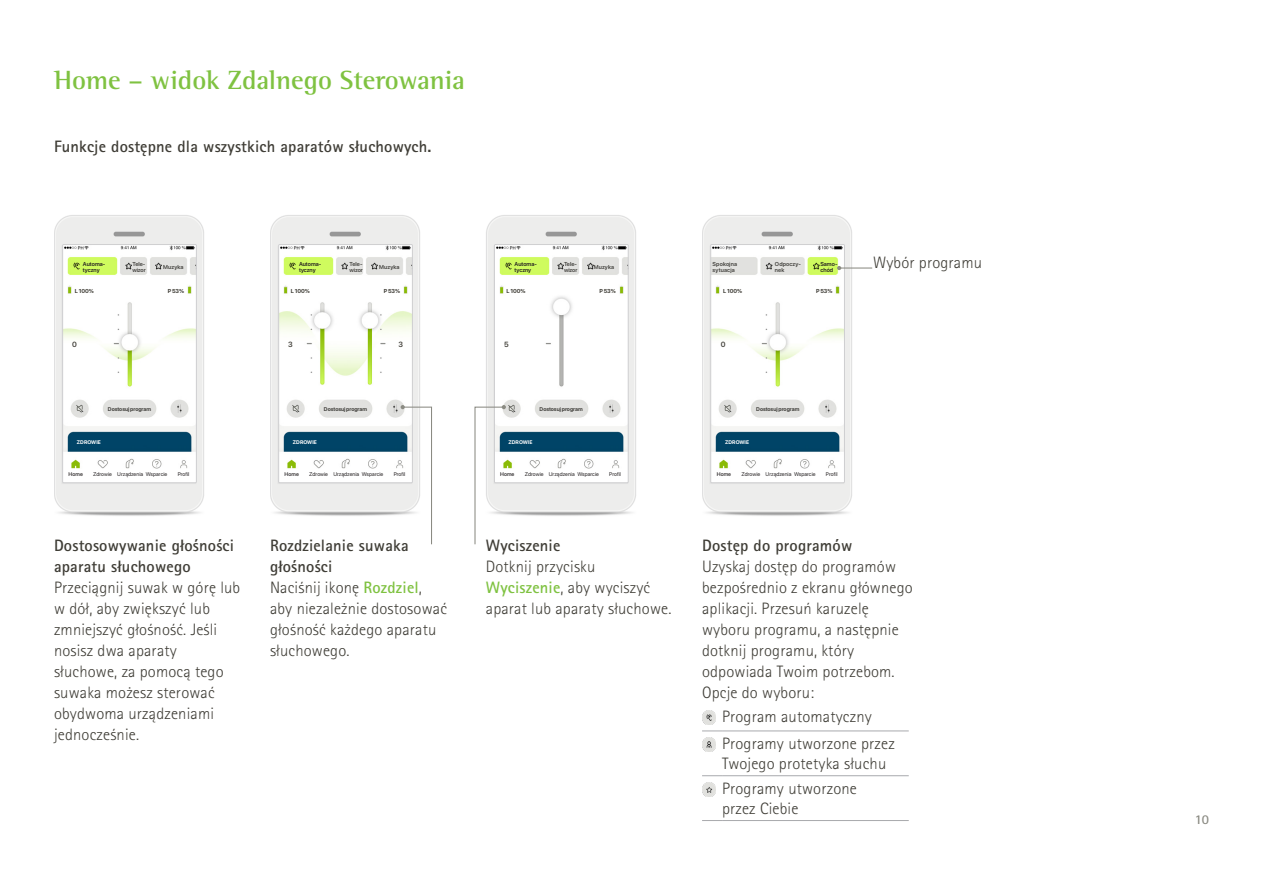
<style>
.page{position:relative;width:1263px;height:893px;background:#fff}
.page>*{position:absolute;margin:0;border:0;box-sizing:border-box;transform-origin:0 0}
.t1{font:700 27px "Rotis Semi Serif Pro";color:#7fc241}
.PHO_Bodycopy_11pt_Bl{font:300 16.5px/21px "Rotis Sans Serif Pro";letter-spacing:.01em;color:#3f3d36}
.PHO_Subtitle2_11pt_B{font:300 16.5px/21px "Rotis Sans Serif Pro";letter-spacing:.01em;color:#3f3d36}
.PHO_Subtitle2_11pt_B-2{font:700 16.5px/21px "Rotis Sans Serif Pro";letter-spacing:.01em;color:#3f3d36}
.t2{font:700 13.5px "Rotis Sans Serif Pro";color:#8b8b83}
.t3{font:600 7.5px "SF Pro Display";color:#3f3d36}
.t4{font:600 5.7px/6px "SF Pro Display";letter-spacing:.01em;color:#403f3b}
.t5{font:600 5.7px/6px "SF Pro Display";color:#231f20}
.t6{font:700 5.7px "SF Pro Display";letter-spacing:-.02em;color:#3f3d36}
.t7{font:5.4px "SF Pro Display";letter-spacing:.01em;color:#231f20}
.t8{font:700 5.4px "SF Pro Display";letter-spacing:-.005em;color:#403f3b}
.t9{font:500 5.4px "SF Pro Display";letter-spacing:.015em;color:#231f20}
.t10{font:700 5.25px "SF Pro Display";letter-spacing:.005em;color:#fff}
.s1{font-weight:700;color:#7fc241}
</style>
<div class="page">
<img style="left:54px;top:215px;width:150px;height:301px">
<img style="left:702px;top:215px;width:150px;height:301px">
<img style="left:270px;top:215px;width:150px;height:301px">
<img style="left:486px;top:215px;width:150px;height:301px">
<img style="left:64px;top:246px;width:131px;height:235px">
<div style="left:62px;top:244px;width:135px;height:239px;border:1px solid #cfcfd1"></div>
<img style="left:712px;top:246px;width:131px;height:235px">
<div style="left:710px;top:244px;width:135px;height:239px;border:1px solid #cfcfd1"></div>
<img style="left:280px;top:246px;width:131px;height:235px">
<div style="left:278px;top:244px;width:135px;height:239px;border:1px solid #cfcfd1"></div>
<img style="left:496px;top:246px;width:130px;height:235px">
<div style="left:494px;top:244px;width:134px;height:239px;border:1px solid #cfcfd1"></div>
<svg style="left:702px;top:731px;width:20px;height:1px"></svg>
<hr style="left:722px;top:731px;width:187px;height:1px;background:#a8a9ad">
<svg style="left:702px;top:775px;width:20px;height:1px"></svg>
<hr style="left:722px;top:775px;width:187px;height:1px;background:#a8a9ad">
<svg style="left:702px;top:820px;width:20px;height:1px"></svg>
<hr style="left:722px;top:820px;width:187px;height:1px;background:#a8a9ad">
<img style="left:702px;top:711px;width:14px;height:13px">
<img style="left:702px;top:738px;width:14px;height:13px">
<img style="left:702px;top:782px;width:14px;height:14px">
<svg style="left:474px;top:405px;width:32px;height:140px"></svg>
<svg style="left:401px;top:405px;width:31px;height:140px"></svg>
<hr style="left:839px;top:267px;width:33px;height:2px;background:#8b8b83">
<svg style="left:837px;top:266px;width:4px;height:4px"></svg>
<p class="t1" style="left:54px;top:63px;width:412px">Home – widok Zdalnego Sterowania</p>
<p class="PHO_Subtitle2_11pt_B-2" style="left:54px;top:136px;width:379px">Funkcje dostępne dla wszystkich aparatów słuchowych.</p>
<p class="t4" style="left:132px;top:261px;width:15px">Tele&shy;wizor</p>
<p class="t4" style="left:349px;top:261px;width:15px">Tele&shy;wizor</p>
<p class="t4" style="left:564px;top:261px;width:15px">Tele&shy;wizor</p>
<p class="t4" style="left:713px;top:261px;width:26px">Spokojna sytuacja</p>
<p class="t5" style="left:83px;top:261px;width:24px">Automa&shy;tyczny</p>
<p class="t5" style="left:299px;top:261px;width:24px">Automa&shy;tyczny</p>
<p class="t5" style="left:515px;top:261px;width:24px">Automa&shy;tyczny</p>
<p class="t5" style="left:820px;top:261px;width:19px">Samo&shy;chód</p>
<p class="t4" style="left:163px;top:264px;width:22px">Muzyka</p>
<p class="t4" style="left:379px;top:264px;width:22px">Muzyka</p>
<p class="t4" style="left:594px;top:264px;width:22px">Muzyka</p>
<p class="t4" style="left:775px;top:261px;width:28px">Odpoczy&shy;nek</p>
<p class="t6" style="left:168px;top:288px;width:18px">P 53%</p>
<p class="t6" style="left:384px;top:288px;width:18px">P 53%</p>
<p class="t6" style="left:599px;top:288px;width:18px">P 53%</p>
<p class="t6" style="left:816px;top:288px;width:18px">P 53%</p>
<p class="t6" style="left:75px;top:288px;width:20px">L 100%</p>
<p class="t6" style="left:291px;top:288px;width:20px">L 100%</p>
<p class="t6" style="left:506px;top:288px;width:20px">L 100%</p>
<p class="t6" style="left:723px;top:288px;width:20px">L 100%</p>
<p class="t3" style="left:72px;top:340px;width:6px">0</p>
<p class="t3" style="left:288px;top:340px;width:6px">3</p>
<p class="t3" style="left:398px;top:340px;width:6px">3</p>
<p class="t3" style="left:504px;top:340px;width:6px">5</p>
<p class="t3" style="left:721px;top:340px;width:6px">0</p>
<p class="t8" style="left:108px;top:405px;width:45px">Dostosuj program</p>
<p class="t8" style="left:324px;top:405px;width:45px">Dostosuj program</p>
<p class="t8" style="left:540px;top:405px;width:45px">Dostosuj program</p>
<p class="t8" style="left:756px;top:405px;width:45px">Dostosuj program</p>
<p class="t10" style="left:77px;top:439px;width:25px">ZDROWIE</p>
<p class="t10" style="left:293px;top:439px;width:25px">ZDROWIE</p>
<p class="t10" style="left:509px;top:439px;width:25px">ZDROWIE</p>
<p class="t10" style="left:725px;top:439px;width:25px">ZDROWIE</p>
<p class="t9" style="left:69px;top:471px;width:16px">Home</p>
<p class="t7" style="left:93px;top:471px;width:20px">Zdrowie</p>
<p class="t7" style="left:117px;top:471px;width:27px">Urządzenia</p>
<p class="t7" style="left:146px;top:471px;width:23px">Wsparcie</p>
<p class="t7" style="left:178px;top:471px;width:13px">Profil</p>
<p class="t9" style="left:285px;top:471px;width:16px">Home</p>
<p class="t7" style="left:309px;top:471px;width:20px">Zdrowie</p>
<p class="t7" style="left:333px;top:471px;width:27px">Urządzenia</p>
<p class="t7" style="left:362px;top:471px;width:23px">Wsparcie</p>
<p class="t7" style="left:394px;top:471px;width:13px">Profil</p>
<p class="t9" style="left:500px;top:471px;width:16px">Home</p>
<p class="t7" style="left:525px;top:471px;width:20px">Zdrowie</p>
<p class="t7" style="left:549px;top:471px;width:27px">Urządzenia</p>
<p class="t7" style="left:577px;top:471px;width:23px">Wsparcie</p>
<p class="t7" style="left:609px;top:471px;width:13px">Profil</p>
<p class="t9" style="left:717px;top:471px;width:16px">Home</p>
<p class="t7" style="left:741px;top:471px;width:20px">Zdrowie</p>
<p class="t7" style="left:765px;top:471px;width:27px">Urządzenia</p>
<p class="t7" style="left:794px;top:471px;width:23px">Wsparcie</p>
<p class="t7" style="left:826px;top:471px;width:13px">Profil</p>
<p class="PHO_Bodycopy_11pt_Bl" style="left:873px;top:252px;width:111px">Wybór programu</p>
<p class="PHO_Subtitle2_11pt_B-2" style="left:54px;top:535px;width:182px">Dostosowywanie głośności aparatu słuchowego</p>
<p class="PHO_Bodycopy_11pt_Bl" style="left:54px;top:577px;width:188px">Przeciągnij suwak w górę lub w dół, aby zwiększyć lub zmniejszyć głośność. Jeśli nosisz dwa aparaty słuchowe, za pomocą tego suwaka możesz sterować obydwoma urządzeniami jednocześnie.</p>
<p class="PHO_Subtitle2_11pt_B-2" style="left:270px;top:535px;width:140px">Rozdzielanie suwaka głośności</p>
<p class="PHO_Bodycopy_11pt_Bl" style="left:270px;top:577px;width:179px">Naciśnij ikonę <span class="s1">Rozdziel</span>, aby niezależnie dostosować głośność każdego aparatu słuchowego.</p>
<p class="PHO_Subtitle2_11pt_B-2" style="left:486px;top:535px;width:76px">Wyciszenie</p>
<p class="PHO_Bodycopy_11pt_Bl" style="left:486px;top:556px;width:187px">Dotknij przycisku<br><span class="s1">Wyciszenie</span>, aby wyciszyć aparat lub aparaty słuchowe.</p>
<p class="PHO_Subtitle2_11pt_B-2" style="left:702px;top:535px;width:152px">Dostęp do programów</p>
<p class="PHO_Subtitle2_11pt_B" style="left:702px;top:556px;width:212px">Uzyskaj dostęp do programów bezpośrednio z ekranu głównego aplikacji. Przesuń karuzelę wyboru programu, a następnie dotknij programu, który odpowiada Twoim potrzebom.</p>
<p class="PHO_Subtitle2_11pt_B" style="left:702px;top:682px;width:114px">Opcje do wyboru:</p>
<p class="PHO_Bodycopy_11pt_Bl" style="left:722px;top:706px;width:151px">Program automatyczny</p>
<p class="PHO_Bodycopy_11pt_Bl" style="left:722px;top:734px;width:174px;line-height:19.8px">Programy utworzone przez<br>Twojego protetyka słuchu</p>
<p class="PHO_Bodycopy_11pt_Bl" style="left:722px;top:779px;width:136px;line-height:19.8px">Programy utworzone przez Ciebie</p>
<p class="t2" style="left:1195px;top:811px;width:16px">10</p>
</div>
